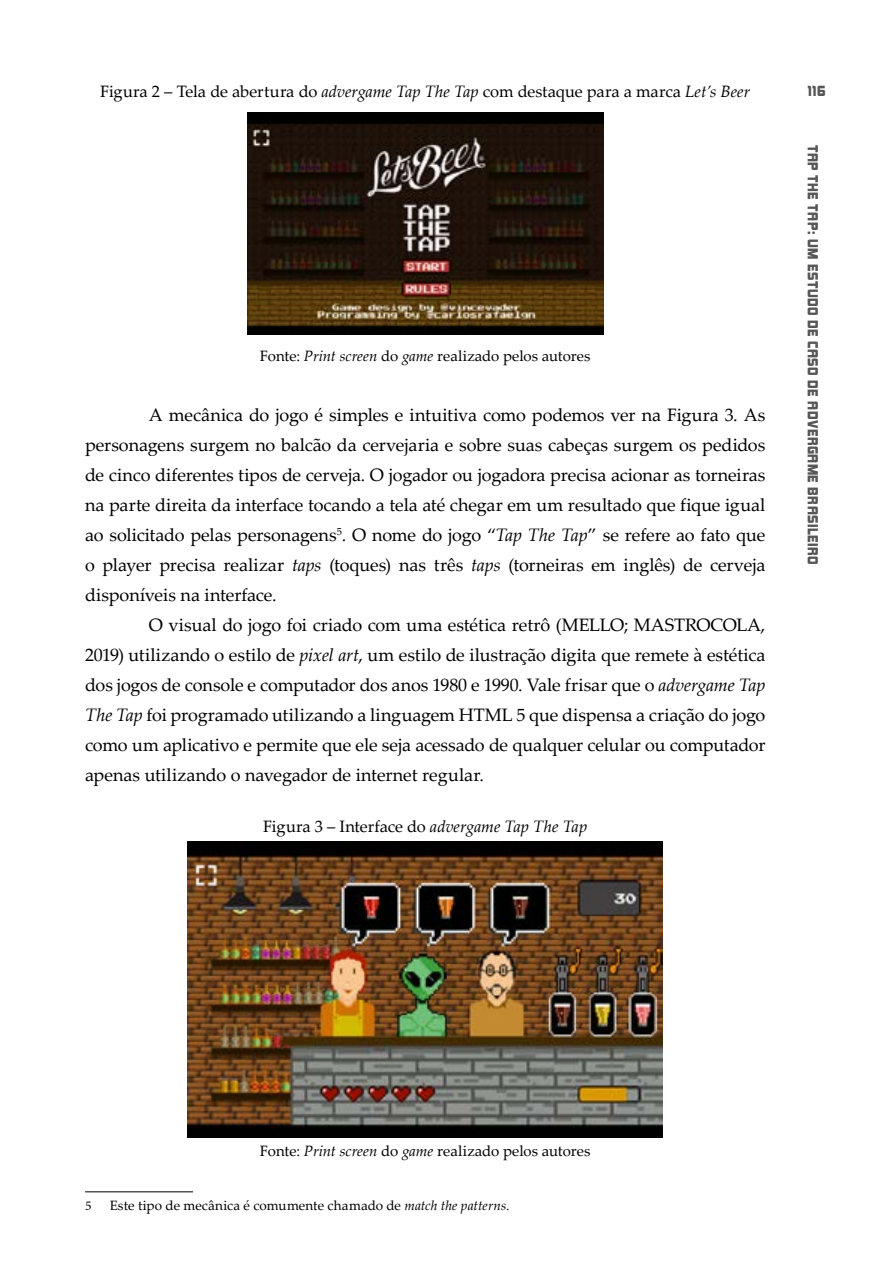
<style>
.page{position:relative;width:893px;height:1263px;background:#fff}
.page>*{position:absolute;margin:0;border:0;box-sizing:border-box;transform-origin:0 0}
.t1{font:18px/30px "Palatino Linotype";letter-spacing:-.005em;color:#000;text-align:justify}
.t2{font:16.5px "Palatino Linotype";letter-spacing:-.005em;color:#000}
.t3{font:15px "Palatino Linotype";color:#000}
.t4{font:13.5px "Palatino Linotype";letter-spacing:.005em;color:#000}
.t5{font:13.5px "Kimberley Bl";letter-spacing:.035em;color:#575756}
.t6{font:13.5px "Minion Pro";color:#000}
.s1{font-style:italic}
</style>
<div class="page">
<img style="left:247px;top:113px;width:356px;height:222px">
<img style="left:188px;top:841px;width:475px;height:297px">
<hr style="left:85px;top:1191px;width:108px;height:1px;background:#000">
<p class="t2" style="left:100px;top:80px;width:651px">Figura 2 – Tela de abertura do <span class="s1">advergame Tap The Tap</span> com destaque para a marca <span class="s1">Let’s Beer</span></p>
<p class="t3" style="left:260px;top:345px;width:332px">Fonte: <span class="s1">Print screen</span> do <span class="s1">game</span> realizado pelos autores</p>
<p class="t1" style="left:85px;top:399px;width:682px;text-indent:64px">A mecânica do jogo é simples e intuitiva como podemos ver na Figura 3. As personagens surgem no balcão da cervejaria e sobre suas cabeças surgem os pedidos de cinco diferentes tipos de cerveja. O jogador ou jogadora precisa acionar as torneiras na parte direita da interface tocando a tela até chegar em um resultado que fique igual ao solicitado pelas personagens<sup>5</sup>. O nome do jogo “<span class="s1">Tap The Tap</span>” se refere ao fato que o player precisa realizar <span class="s1">taps</span> (toques) nas três <span class="s1">taps</span> (torneiras em inglês) de cerveja disponíveis na interface.</p>
<p class="t1" style="left:85px;top:609px;width:682px;text-indent:64px">O visual do jogo foi criado com uma estética retrô (MELLO; MASTROCOLA, 2019) utilizando o estilo de <span class="s1">pixel art</span>, um estilo de ilustração digita que remete à estética dos jogos de console e computador dos anos 1980 e 1990. Vale frisar que o <span class="s1">advergame Tap The Tap</span> foi programado utilizando a linguagem HTML 5 que dispensa a criação do jogo como um aplicativo e permite que ele seja acessado de qualquer celular ou computador apenas utilizando o navegador de internet regular.</p>
<p class="t2" style="left:263px;top:815px;width:326px">Figura 3 – Interface do <span class="s1">advergame Tap The Tap</span></p>
<p class="t5" style="left:808px;top:82px;width:19px">116</p>
<p class="t5" style="left:821px;top:145px;width:421px;rotate:90deg">TAP THE TAP: UM ESTUDO DE CASO DE ADVERGAME BRASILEIRO</p>
<p class="t3" style="left:260px;top:1140px;width:332px">Fonte: <span class="s1">Print screen</span> do <span class="s1">game</span> realizado pelos autores</p>
<p class="t6" style="left:85px;top:1196px;width:8px">5</p>
<p class="t4" style="left:110px;top:1196px;width:401px">Este tipo de mecânica é comumente chamado de <span class="s1">match the patterns</span>.</p>
</div>
